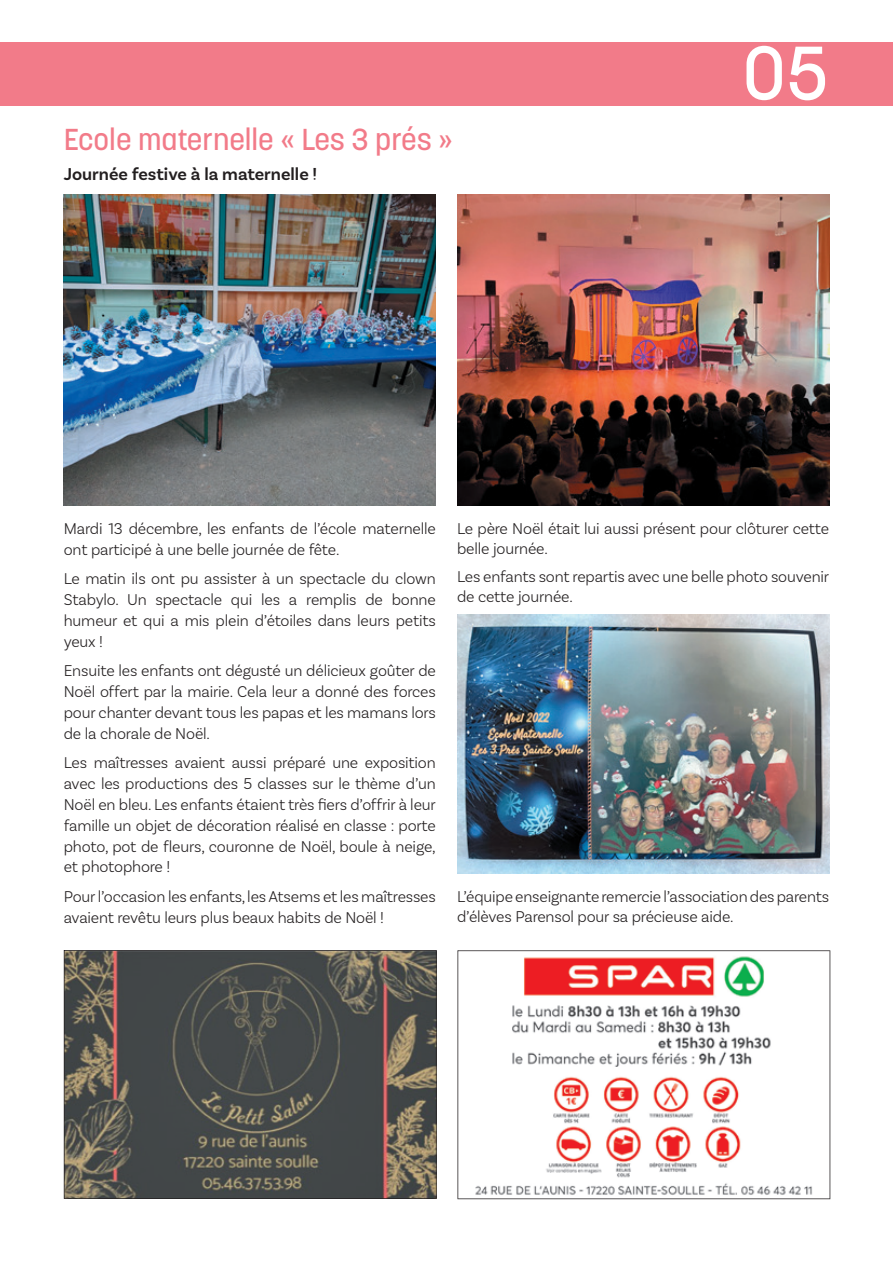
<style>
.page{position:relative;width:893px;height:1263px;background:#fff}
.page>*{position:absolute;margin:0;border:0;box-sizing:border-box;transform-origin:0 0}
.t1{font:500 75px "Korolev";color:#fff}
.t2{font:500 30px "Korolev";color:#f27b89}
.t3{font:600 18px "Basic Sans";color:#231f20}
.t4{font:300 16.5px/20.9px "Basic Sans";letter-spacing:-.01em;color:#231f20}
</style>
<div class="page">
<div style="left:0;top:43px;width:893px;height:63px;background:#f27b89"></div>
<img style="left:64px;top:195px;width:372px;height:311px">
<img style="left:457px;top:195px;width:372px;height:311px">
<img style="left:457px;top:614px;width:372px;height:260px">
<svg style="left:457px;top:950px;width:373px;height:249px"></svg>
<svg style="left:64px;top:950px;width:373px;height:249px;background:#54534e"></svg>
<h2 class="t2" style="left:64px;top:120px;width:390px">Ecole maternelle « Les 3 prés »</h2>
<p class="t3" style="left:64px;top:163px;width:255px">Journée festive à la maternelle !</p>
<h1 class="t1" style="left:742px;top:26px;width:88px">05</h1>
<p class="t4" style="left:64px;top:518px;width:374px">Mardi 13 décembre, les enfants de l’école maternelle ont participé à une belle journée de fête.</p>
<p class="t4" style="left:64px;top:568px;width:374px;text-align:justify">Le matin ils ont pu assister à un spectacle du clown Stabylo. Un spectacle qui les a remplis de bonne humeur et qui a mis plein d’étoiles dans leurs petits yeux !</p>
<p class="t4" style="left:64px;top:660px;width:374px;text-align:justify">Ensuite les enfants ont dégusté un délicieux goûter de Noël offert par la mairie. Cela leur a donné des forces pour chanter devant tous les papas et les mamans lors de la chorale de Noël.</p>
<p class="t4" style="left:64px;top:752px;width:374px;text-align:justify">Les maîtresses avaient aussi préparé une exposition avec les productions des 5 classes sur le thème d’un Noël en bleu. Les enfants étaient très fiers d’offrir à leur famille un objet de décoration réalisé en classe : porte photo, pot de fleurs, couronne de Noël, boule à neige, et photophore !</p>
<p class="t4" style="left:64px;top:885px;width:374px">Pour l’occasion les enfants, les Atsems et les maîtresses avaient revêtu leurs plus beaux habits de Noël !</p>
<p class="t4" style="left:457px;top:519px;width:374px;line-height:19.8px">Le père Noël était lui aussi présent pour clôturer cette belle journée.</p>
<p class="t4" style="left:457px;top:567px;width:374px;line-height:19.8px">Les enfants sont repartis avec une belle photo souvenir de cette journée.</p>
<p class="t4" style="left:457px;top:886px;width:374px;line-height:19.8px">L’équipe enseignante remercie l’association des parents d’élèves Parensol pour sa précieuse aide.</p>
</div>
